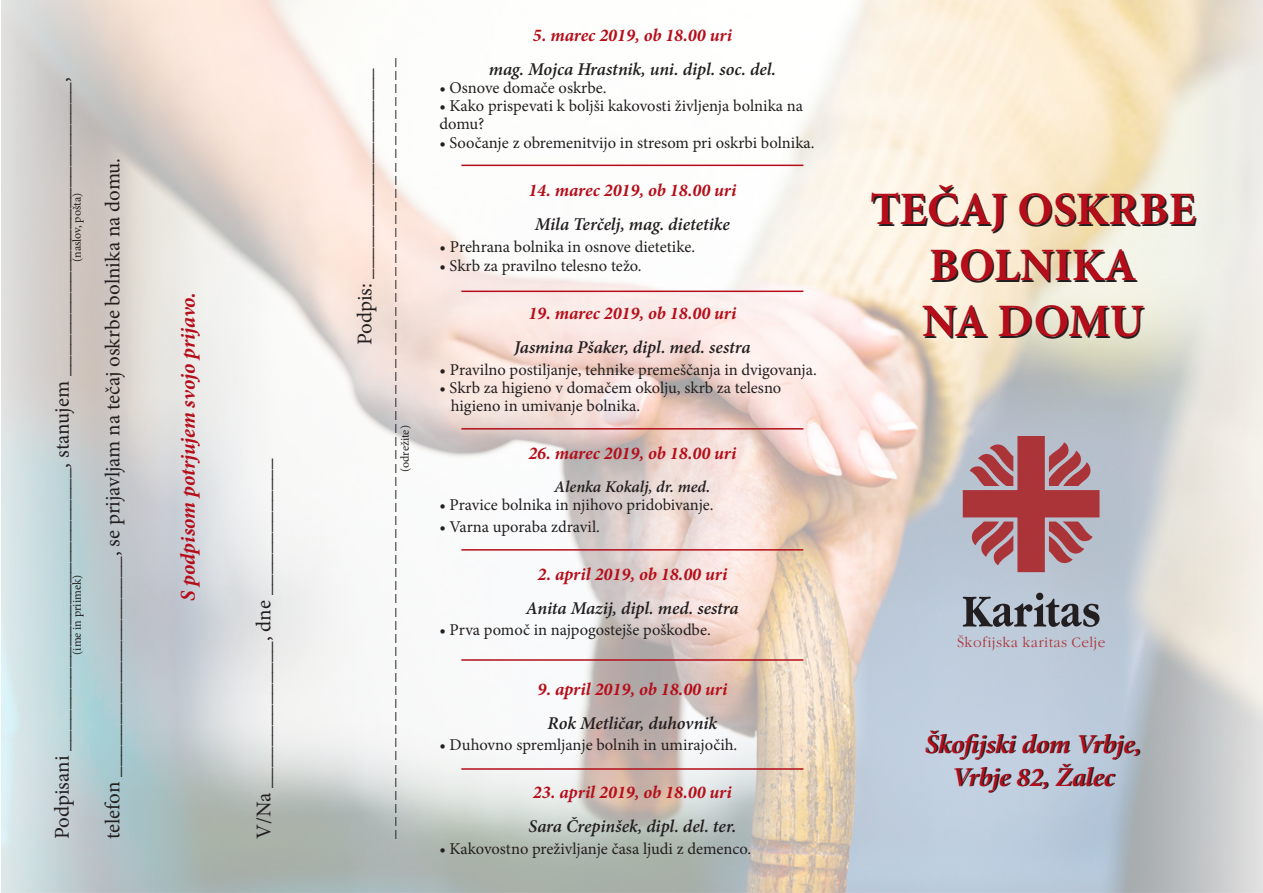
<style>
.page{position:relative;width:1263px;height:893px;background:#fff}
.page>*{position:absolute;margin:0;border:0;box-sizing:border-box;transform-origin:0 0}
.t1{font:700 46.5px "Minion Pro";color:#b50e1a}
.t2{font:italic 600 27px "Minion Pro";letter-spacing:-.005em;color:#b50e1a}
.t3{font:21px "Minion Pro";letter-spacing:-.005em;color:#231f20}
.t4{font:italic 700 21px "Minion Pro";letter-spacing:-.005em;color:#b50e1a}
.t5{font:italic 600 18px "Minion Pro";letter-spacing:-.005em;color:#231f20}
.t6{font:italic 700 18px "Minion Pro";color:#b50e1a}
.t7{font:18px "Minion Pro";color:#231f20}
.t8{font:16.5px/18px "Minion Pro";color:#231f20}
.t9{font:italic 600 16.5px "Minion Pro";letter-spacing:-.005em;color:#231f20}
.t10{font:13.95px "Garamond Itc TEE Ligh";letter-spacing:.03em;color:#ab3439}
.t11{font:12px "Minion Pro";color:#231f20}
</style>
<div class="page">
<img style="left:2px;top:0;width:1261px;height:893px">
<svg style="left:963px;top:437px;width:136px;height:135px;background:#b06e77"></svg>
<svg style="left:963px;top:592px;width:136px;height:35px;background:#848b94"></svg>
<hr style="left:461px;top:165px;width:342px;height:1px;background:#b50e1a">
<hr style="left:461px;top:291px;width:342px;height:1px;background:#b50e1a">
<hr style="left:461px;top:428px;width:342px;height:2px;background:#b50e1a">
<hr style="left:461px;top:549px;width:342px;height:2px;background:#b50e1a">
<hr style="left:461px;top:659px;width:342px;height:2px;background:#b50e1a">
<hr style="left:461px;top:768px;width:342px;height:2px;background:#b50e1a">
<p class="t3" style="left:48px;top:839px;width:763px;rotate:-90deg">Podpisani ___________________________, stanujem ____________________________,</p>
<p class="t11" style="left:69px;top:262px;width:71px;rotate:-90deg">(naslov, pošta)</p>
<p class="t11" style="left:69px;top:655px;width:81px;rotate:-90deg">(ime in priimek)</p>
<p class="t3" style="left:99px;top:839px;width:683px;rotate:-90deg">telefon _____________________, se prijavljam na tečaj oskrbe bolnika na domu.</p>
<p class="t4" style="left:173px;top:601px;width:310px;rotate:-90deg">S podpisom potrjujem svojo prijavo.</p>
<p class="t3" style="left:250px;top:839px;width:381px;rotate:-90deg">V/Na ______________, dne _____________</p>
<p class="t3" style="left:351px;top:345px;width:278px;rotate:-90deg">Podpis: ____________________</p>
<p class="t7" style="left:376px;top:839px;width:783px;rotate:-90deg">_ _ _ _ _ _ _ _ _ _ _ _ _ _ _ _ _ _ _ _ _ _ _ _ _ _ _ _ _ _ _ _ _ _ _ _ _ _ _ _ _ _ _ _ _ _ _ _ _ _ _ _ _ _ _ _ _ _ _ _</p>
<p class="t11" style="left:397px;top:472px;width:49px;rotate:-90deg">(odrežite)</p>
<p class="t6" style="left:533px;top:22px;width:201px">5. marec 2019, ob 18.00 uri</p>
<p class="t5" style="left:489px;top:56px;width:289px">mag. Mojca Hrastnik, uni. dipl. soc. del.</p>
<p class="t8" style="left:439px;top:78px;width:169px">• Osnove domače oskrbe.</p>
<p class="t8" style="left:439px;top:96px;width:365px">• Kako prispevati k boljši kakovosti življenja bolnika na domu?</p>
<p class="t8" style="left:439px;top:134px;width:377px">• Soočanje z obremenitvijo in stresom pri oskrbi bolnika.</p>
<p class="t6" style="left:528px;top:178px;width:210px">14. marec 2019, ob 18.00 uri</p>
<p class="t5" style="left:535px;top:212px;width:197px">Mila Terčelj, mag. dietetike</p>
<p class="t8" style="left:439px;top:237px;width:257px">• Prehrana bolnika in osnove dietetike.</p>
<p class="t8" style="left:439px;top:257px;width:204px">• Skrb za pravilno telesno težo.</p>
<p class="t6" style="left:528px;top:301px;width:210px">19. marec 2019, ob 18.00 uri</p>
<p class="t5" style="left:514px;top:335px;width:238px">Jasmina Pšaker, dipl. med. sestra</p>
<p class="t8" style="left:439px;top:360px;width:379px">• Pravilno postiljanje, tehnike premeščanja in dvigovanja.</p>
<p class="t8" style="left:439px;top:378px;width:343px">• Skrb za higieno v domačem okolju, skrb za telesno</p>
<p class="t8" style="left:451px;top:396px;width:191px">higieno in umivanje bolnika.</p>
<p class="t6" style="left:528px;top:440px;width:210px">26. marec 2019, ob 18.00 uri</p>
<p class="t9" style="left:554px;top:475px;width:158px">Alenka Kokalj, dr. med.</p>
<p class="t8" style="left:439px;top:496px;width:276px">• Pravice bolnika in njihovo pridobivanje.</p>
<p class="t8" style="left:439px;top:518px;width:162px">• Varna uporaba zdravil.</p>
<p class="t6" style="left:537px;top:561px;width:191px">2. april 2019, ob 18.00 uri</p>
<p class="t5" style="left:526px;top:595px;width:214px">Anita Mazij, dipl. med. sestra</p>
<p class="t8" style="left:439px;top:621px;width:273px">• Prva pomoč in najpogostejše poškodbe.</p>
<p class="t6" style="left:537px;top:676px;width:191px">9. april 2019, ob 18.00 uri</p>
<p class="t5" style="left:548px;top:710px;width:171px">Rok Metličar, duhovnik</p>
<p class="t8" style="left:439px;top:736px;width:299px">• Duhovno spremljanje bolnih in umirajočih.</p>
<p class="t6" style="left:533px;top:780px;width:200px">23. april 2019, ob 18.00 uri</p>
<p class="t5" style="left:528px;top:813px;width:209px">Sara Črepinšek, dipl. del. ter.</p>
<p class="t8" style="left:439px;top:839px;width:313px">• Kakovostno preživljanje časa ljudi z demenco.</p>
<p class="t1" style="left:870px;top:177px;width:327px">TEČAJ OSKRBE</p>
<p class="t1" style="left:929px;top:233px;width:209px">BOLNIKA</p>
<p class="t1" style="left:922px;top:288px;width:223px">NA DOMU</p>
<p class="t10" style="left:957px;top:635px;width:150px">Škofijska karitas Celje</p>
<p class="t2" style="left:925px;top:726px;width:218px">Škofijski dom Vrbje,</p>
<p class="t2" style="left:952px;top:758px;width:164px">Vrbje 82, Žalec</p>
</div>
